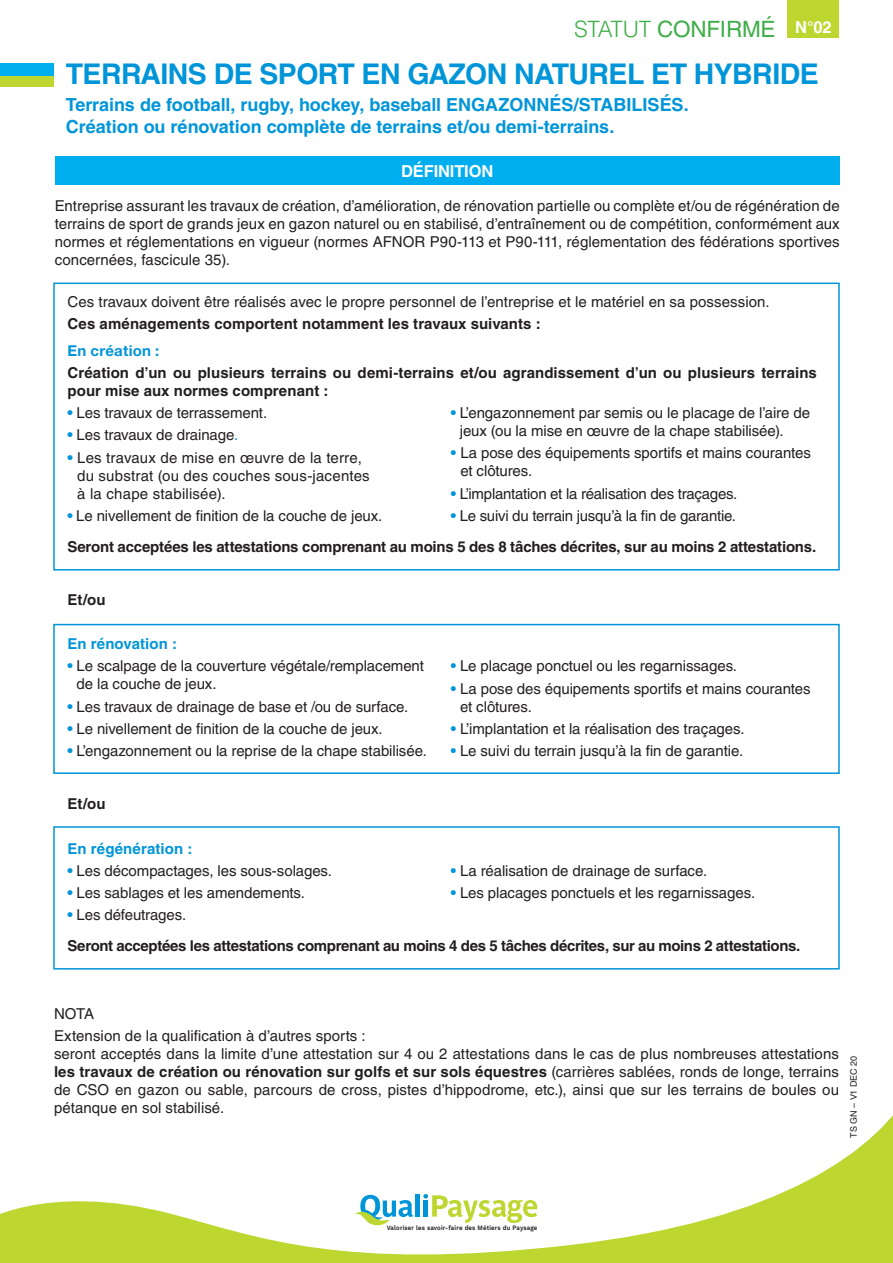
<style>
.page{position:relative;width:893px;height:1263px;background:#fff}
.page>*{position:absolute;margin:0;border:0;box-sizing:border-box;transform-origin:0 0}
.t1{font:700 28.5px "Helvetica LT Std";letter-spacing:-.02em;color:#0095d9}
.t2{font:22.5px "Helvetica LT Std";letter-spacing:-.01em;color:#40ae49}
.t3{font:700 18px/22.5px "Helvetica LT Std";letter-spacing:-.005em;color:#0095d9}
.t4{font:700 16.5px "Helvetica LT Std";letter-spacing:-.01em;color:#fff}
.t5{font:15px/18px "Helvetica LT Std";letter-spacing:-.005em;color:#231f20}
.t6{font:700 15px/18px "Helvetica LT Std";letter-spacing:-.005em;color:#231f20}
.t7{font:700 15px "Helvetica LT Std";letter-spacing:-.025em;color:#231f20}
.t8{font:15px/18px "Helvetica LT Std";letter-spacing:.015em;color:#231f20}
.t9{font:700 15px "Helvetica LT Std";letter-spacing:.005em;color:#0095d9}
.t10{font:700 15px "Helvetica Neue LT Std";letter-spacing:.015em;color:#0095d9}
.t11{font:9px "Helvetica LT Std";letter-spacing:.005em;color:#231f20}
.t12{font:600 6.75px "Work Sans";letter-spacing:.02em;color:#231f20;scale:.91 1}
.s1{font-weight:300}
.s2{font-weight:700;color:#0095d9}
.s3{color:#0095d9}
.s4{font-weight:400}
.s5{font-weight:700}
</style>
<div class="page">
<svg style="left:0;top:1115px;width:893px;height:148px"></svg>
<div style="left:0;top:64px;width:54px;height:23px;background:#bed630"></div>
<div style="left:0;top:64px;width:54px;height:12px;background:#00aeef"></div>
<div style="left:788px;top:0;width:51px;height:37px;background:#bed630"></div>
<div style="left:55px;top:156px;width:785px;height:29px;background:#00aeef"></div>
<div style="left:53px;top:283px;width:787px;height:287px;border:2px solid #0095d9"></div>
<div style="left:53px;top:624px;width:787px;height:150px;border:2px solid #0095d9"></div>
<h2 class="t2" style="left:574px;top:16px;width:203px"><span class="s1">STATUT</span> CONFIRMÉ</h2>
<p class="t4" style="left:795px;top:17px;width:38px">N°02</p>
<h1 class="t1" style="left:66px;top:57px;width:754px">TERRAINS DE SPORT EN GAZON NATUREL ET HYBRIDE</h1>
<p class="t3" style="left:66px;top:93px;width:624px">Terrains de football, rugby, hockey, baseball ENGAZONNÉS/STABILISÉS.<br>Création ou rénovation complète de terrains et/ou demi-terrains.</p>
<p class="t4" style="left:401px;top:161px;width:94px">DÉFINITION</p>
<p class="t5" style="left:55px;top:196px;width:786px;text-align:justify">Entreprise assurant les travaux de création, d’amélioration, de rénovation partielle ou complète et/ou de régénération de terrains de sport de grands jeux en gazon naturel ou en stabilisé, d’entraînement ou de compétition, conformément aux normes et réglementations en vigueur (normes AFNOR P90-113 et P90-111, réglementation des fédérations sportives concernées, fascicule 35).</p>
<p class="t5" style="left:68px;top:293px;width:704px">Ces travaux doivent être réalisés avec le propre personnel de l’entreprise et le matériel en sa possession.</p>
<p class="t6" style="left:68px;top:315px;width:475px">Ces aménagements comportent notamment les travaux suivants :</p>
<p class="t10" style="left:68px;top:341px;width:93px">En création :</p>
<p class="t6" style="left:68px;top:363px;width:751px">Création d’un ou plusieurs terrains ou demi-terrains et/ou agrandissement d’un ou plusieurs terrains pour mise aux normes comprenant :</p>
<p class="t5" style="left:68px;top:404px;width:201px"><span class="s2">•</span> Les travaux de terrassement.</p>
<p class="t5" style="left:68px;top:426px;width:172px"><span class="s2">•</span> Les travaux de drainage<span class="s3">.</span></p>
<p class="t8" style="left:77px;top:448px;width:294px;text-indent:-10px"><span class="s2">•</span> Les travaux de mise en œuvre de la terre, du substrat (ou des couches sous-jacentes à la chape stabilisée).</p>
<p class="t5" style="left:68px;top:507px;width:316px"><span class="s2">•</span> Le nivellement de finition de la couche de jeux.</p>
<p class="t5" style="left:460px;top:404px;width:352px;text-indent:-9px"><span class="s2">•</span> L’engazonnement par semis ou le placage de l’aire de jeux (ou la mise en œuvre de la chape stabilisée).</p>
<p class="t5" style="left:460px;top:444px;width:352px;text-indent:-9px"><span class="s2">•</span> La pose des équipements sportifs et mains courantes et clôtures.</p>
<p class="t5" style="left:451px;top:484px;width:288px"><span class="s2">•</span> L’implantation et la réalisation des traçages.</p>
<p class="t6" style="left:68px;top:500px;width:750px;line-height:30.8px;text-indent:383px"><span class="s3">•</span> <span class="s4">Le suivi du terrain jusqu’à la fin de garantie.<br></span>Seront acceptées les attestations comprenant au moins 5 des 8 tâches décrites, sur au moins 2 attestations.</p>
<p class="t6" style="left:68px;top:590px;width:39px">Et/ou</p>
<p class="t9" style="left:68px;top:635px;width:111px">En rénovation :</p>
<p class="t5" style="left:77px;top:657px;width:349px;text-indent:-9px"><span class="s2">•</span> Le scalpage de la couverture végétale/remplacement de la couche de jeux.</p>
<p class="t5" style="left:68px;top:697px;width:342px"><span class="s2">•</span> Les travaux de drainage de base et /ou de surface.</p>
<p class="t5" style="left:68px;top:719px;width:317px"><span class="s2">•</span> Le nivellement de finition de la couche de jeux.</p>
<p class="t5" style="left:68px;top:742px;width:361px"><span class="s2">•</span> L’engazonnement ou la reprise de la chape stabilisée.</p>
<p class="t5" style="left:451px;top:657px;width:288px"><span class="s2">•</span> Le placage ponctuel ou les regarnissages.</p>
<p class="t5" style="left:460px;top:679px;width:352px;text-indent:-9px"><span class="s2">•</span> La pose des équipements sportifs et mains courantes et clôtures.</p>
<p class="t5" style="left:451px;top:719px;width:295px"><span class="s2">•</span> L’implantation et la réalisation des traçages.</p>
<p class="t5" style="left:451px;top:742px;width:294px"><span class="s2">•</span> Le suivi du terrain jusqu’à la fin de garantie.</p>
<p class="t6" style="left:68px;top:795px;width:39px">Et/ou</p>
<p class="t9" style="left:68px;top:839px;width:126px">En régénération :</p>
<p class="t5" style="left:68px;top:861px;width:266px"><span class="s2">•</span> Les décompactages, les sous-solages.</p>
<p class="t5" style="left:68px;top:884px;width:239px"><span class="s2">•</span> Les sablages et les amendements.</p>
<p class="t5" style="left:68px;top:906px;width:120px"><span class="s2">•</span> Les défeutrages.</p>
<p class="t5" style="left:451px;top:861px;width:258px"><span class="s2">•</span> La réalisation de drainage de surface.</p>
<p class="t5" style="left:451px;top:884px;width:306px"><span class="s2">•</span> Les placages ponctuels et les regarnissages.</p>
<p class="t7" style="left:68px;top:937px;width:734px">Seront acceptées les attestations comprenant au moins 4 des 5 tâches décrites, sur au moins 2 attestations.</p>
<p class="t5" style="left:54px;top:1002px;width:313px;line-height:22.2px">NOTA<br>Extension de la qualification à d’autres sports :</p>
<p class="t5" style="left:54px;top:1044px;width:786px;text-align:justify">seront acceptés dans la limite d’une attestation sur 4 ou 2 attestations dans le cas de plus nombreuses attestations <span class="s5">les travaux de création ou rénovation sur golfs et sur sols équestres</span> (carrières sablées, ronds de longe, terrains de CSO en gazon ou sable, parcours de cross, pistes d’hippodrome, etc.), ainsi que sur les terrains de boules ou pétanque en sol stabilisé.</p>
<p class="t11" style="left:848px;top:1137px;width:83px;rotate:-90deg">TS GN – V1 DEC 20</p>
<p class="t12" style="left:387px;top:1224px;width:167px">Valoriser les savoir-faire des Métiers du Paysage</p>
</div>
